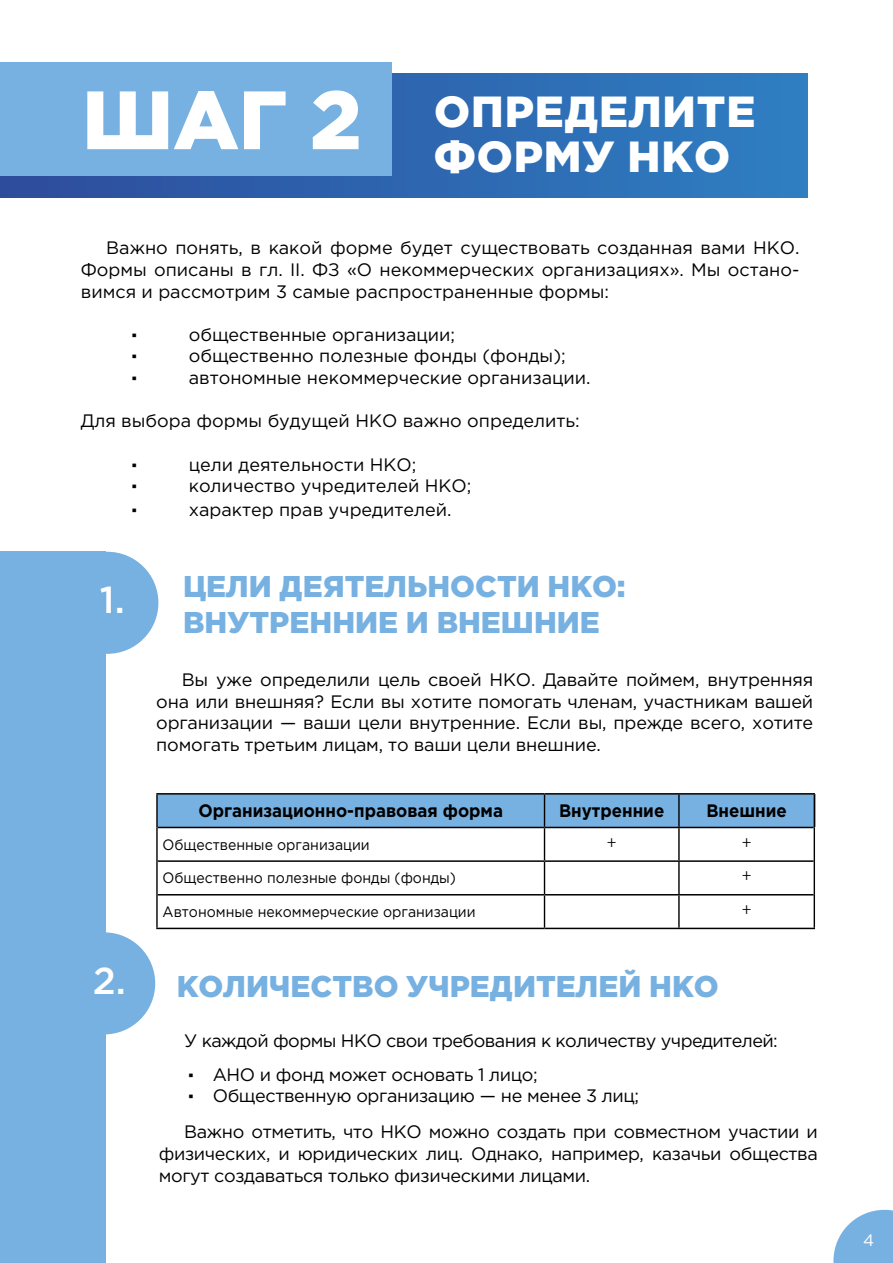
<style>
.page{position:relative;width:893px;height:1263px;background:#fff}
.page>*{position:absolute;margin:0;border:0;box-sizing:border-box;transform-origin:0 0}
.t1{font:900 43.5px/45px "Gotham Pro";letter-spacing:.02em;color:#fff}
.t2{font:500 37.5px "Gotham Pro";color:#fff}
.t3{font:900 30px/36px "Gotham Pro";color:#77b1e1}
.t4{font:18px/21.6px "Gotham Pro";letter-spacing:-.01em;color:#000;text-align:justify}
.t5{font:18px/34.2px "Gotham Pro";letter-spacing:-.03em;color:#000}
.t6{font:700 18px "Gotham Pro";color:#000;scale:.94 1}
.t7{font:900 18px "Gotham Pro";color:#020203}
.t8{font:18px "Minion Pro";color:#000;scale:.94 1}
.t9{font:16.5px "Gotham Pro";color:#fff}
.t10{font:15px "Gotham Pro";color:#000;scale:.94 1}
.s1{font-size:82.5px}
.s2{font-weight:900;color:#020203}
</style>
<div class="page">
<svg style="left:833px;top:1210px;width:60px;height:53px"></svg>
<div style="left:0;top:73px;width:808px;height:125px;background:linear-gradient(to right,#3656a2,#2d7cc0)"></div>
<div style="left:0;top:62px;width:391px;height:113px;background:#77b1e1"></div>
<div style="left:0;top:552px;width:105px;height:711px;background:#77b1e1"></div>
<div style="left:56px;top:552px;width:102px;height:102px;background:#77b1e1;border-radius:50%"></div>
<div style="left:53px;top:932px;width:102px;height:102px;background:#77b1e1;border-radius:50%"></div>
<div style="left:157px;top:794px;width:658px;height:33px;background:#77b1e1"></div>
<hr style="left:156px;top:793px;width:388px;height:1px;background:#000">
<hr style="left:544px;top:793px;width:135px;height:1px;background:#000">
<hr style="left:679px;top:793px;width:136px;height:1px;background:#000">
<hr style="left:158px;top:827px;width:386px;height:1px;background:#000">
<hr style="left:544px;top:827px;width:135px;height:1px;background:#000">
<hr style="left:679px;top:827px;width:135px;height:1px;background:#000">
<hr style="left:158px;top:860px;width:386px;height:2px;background:#000">
<hr style="left:544px;top:860px;width:135px;height:2px;background:#000">
<hr style="left:679px;top:860px;width:135px;height:2px;background:#000">
<hr style="left:158px;top:894px;width:386px;height:1px;background:#000">
<hr style="left:544px;top:894px;width:135px;height:1px;background:#000">
<hr style="left:679px;top:894px;width:135px;height:1px;background:#000">
<hr style="left:156px;top:928px;width:388px;height:1px;background:#000">
<hr style="left:544px;top:928px;width:135px;height:1px;background:#000">
<hr style="left:679px;top:928px;width:136px;height:1px;background:#000">
<hr style="left:156px;top:794px;width:2px;height:33px;background:#000">
<hr style="left:544px;top:794px;width:1px;height:33px;background:#000">
<hr style="left:678px;top:794px;width:2px;height:33px;background:#000">
<hr style="left:814px;top:794px;width:1px;height:33px;background:#000">
<hr style="left:156px;top:827px;width:2px;height:34px;background:#000">
<hr style="left:544px;top:828px;width:1px;height:32px;background:#000">
<hr style="left:678px;top:828px;width:2px;height:32px;background:#000">
<hr style="left:814px;top:827px;width:1px;height:34px;background:#000">
<hr style="left:156px;top:861px;width:2px;height:34px;background:#000">
<hr style="left:544px;top:862px;width:1px;height:32px;background:#000">
<hr style="left:678px;top:862px;width:2px;height:32px;background:#000">
<hr style="left:814px;top:861px;width:1px;height:34px;background:#000">
<hr style="left:156px;top:895px;width:2px;height:33px;background:#000">
<hr style="left:544px;top:895px;width:1px;height:33px;background:#000">
<hr style="left:678px;top:895px;width:2px;height:33px;background:#000">
<hr style="left:814px;top:895px;width:1px;height:33px;background:#000">
<h1 class="t1" style="left:434px;top:88px;width:323px;text-indent:-352px"><span class="s1">ШАГ 2</span> ОПРЕДЕЛИТЕ<br>ФОРМУ НКО</h1>
<p class="t4" style="left:81px;top:237px;width:720px;text-indent:26px">Важно понять, в какой форме будет существовать созданная вами НКО.<br>Формы описаны в гл. II. ФЗ «О некоммерческих организациях». Мы остано&shy;вимся и рассмотрим 3 самые распространенные формы:</p>
<p class="t7" style="left:132px;top:324px;width:7px">·</p>
<p class="t4" style="left:189px;top:324px;width:268px">общественные организации;</p>
<p class="t7" style="left:132px;top:346px;width:7px">·</p>
<p class="t4" style="left:189px;top:345px;width:378px">общественно полезные фонды (фонды);</p>
<p class="t7" style="left:132px;top:367px;width:7px">·</p>
<p class="t4" style="left:189px;top:367px;width:403px">автономные некоммерческие организации.</p>
<p class="t4" style="left:81px;top:410px;width:500px">Для выбора формы будущей НКО важно определить:</p>
<p class="t7" style="left:132px;top:454px;width:7px">·</p>
<p class="t4" style="left:189px;top:453px;width:229px">цели деятельности НКО;</p>
<p class="t7" style="left:132px;top:475px;width:7px">·</p>
<p class="t4" style="left:189px;top:475px;width:284px">количество учредителей НКО;</p>
<p class="t7" style="left:132px;top:499px;width:7px">·</p>
<p class="t4" style="left:189px;top:498px;width:264px">характер прав учредителей.</p>
<h2 class="t2" style="left:100px;top:579px;width:26px">1.</h2>
<h2 class="t2" style="left:93px;top:959px;width:35px">2.</h2>
<h3 class="t3" style="left:183px;top:568px;width:444px">ЦЕЛИ ДЕЯТЕЛЬНОСТИ НКО:<br>ВНУТРЕННИЕ И ВНЕШНИЕ</h3>
<p class="t4" style="left:156px;top:669px;width:658px;text-indent:26px">Вы уже определили цель своей НКО. Давайте поймем, внутренняя она или внешняя? Если вы хотите помогать членам, участникам вашей организации — ваши цели внутренние. Если вы, прежде всего, хотите помогать третьим лицам, то ваши цели внешние.</p>
<p class="t6" style="left:198px;top:800px;width:325px">Организационно-правовая форма</p>
<p class="t6" style="left:559px;top:800px;width:113px">Внутренние</p>
<p class="t6" style="left:706px;top:800px;width:87px">Внешние</p>
<p class="t10" style="left:163px;top:836px;width:222px">Общественные организации</p>
<p class="t8" style="left:607px;top:829px;width:12px">+</p>
<p class="t8" style="left:742px;top:829px;width:12px">+</p>
<p class="t10" style="left:163px;top:870px;width:314px">Общественно полезные фонды (фонды)</p>
<p class="t8" style="left:742px;top:862px;width:12px">+</p>
<p class="t10" style="left:163px;top:903px;width:335px">Автономные некоммерческие организации</p>
<p class="t8" style="left:742px;top:896px;width:12px">+</p>
<h3 class="t3" style="left:177px;top:967px;width:544px">КОЛИЧЕСТВО УЧРЕДИТЕЛЕЙ НКО</h3>
<p class="t5" style="left:184px;top:1023px;width:595px">У каждой формы НКО свои требования к количеству учредителей: <span class="s2">·</span> АНО и фонд может основать 1 лицо;</p>
<p class="t4" style="left:184px;top:1078px;width:635px;line-height:36px"><span class="s2">·</span> Общественную организацию — не менее 3 лиц;<br>Важно отметить, что НКО можно создать при совместном участии и</p>
<p class="t4" style="left:159px;top:1143px;width:661px">физических, и юридических лиц. Однако, например, казачьи общества могут создаваться только физическими лицами.</p>
<p class="t9" style="left:863px;top:1231px;width:13px">4</p>
</div>
